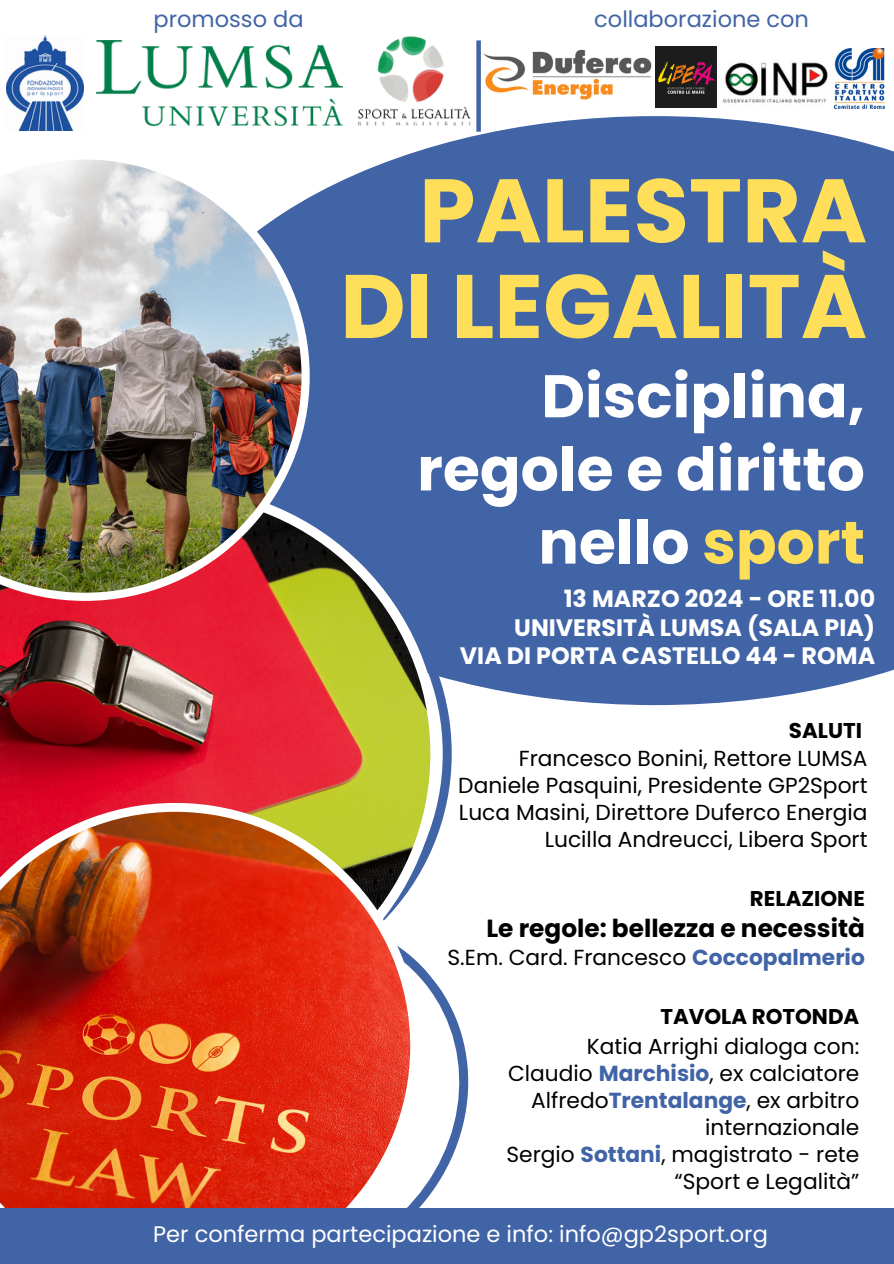
<style>
.page{position:relative;width:894px;height:1264px;background:#fff}
.page>*{position:absolute;margin:0;border:0;box-sizing:border-box;transform-origin:0 0}
.t1{font:700 90px/95.7px "Poppins";color:#ffde59;text-align:right}
.t2{font:700 60px/73.2px "Poppins";color:#fff;text-align:right}
.t3{font:700 24.75px "Poppins";color:#000}
.t4{font:700 23.7px/28.2px "Poppins";color:#fff;text-align:right}
.t5{font:22.5px "Poppins";color:#fff}
.t6{font:22.5px "Poppins";color:#4164a6}
.t7{font:21.75px/27px "Poppins";color:#000;text-align:right}
.t8{font:700 21.3px "Poppins";color:#000}
.s1{color:#ffde59}
.s2{font-weight:700;color:#4164a6}
</style>
<div class="page">
<svg style="left:419px;top:992px;width:50px;height:215px"></svg>
<div style="left:309px;top:116px;width:584px;height:589px;background:#4164a6"></div>
<svg style="left:0;top:486px;width:440px;height:535px"></svg>
<img style="left:0;top:803px;width:419px;height:404px">
<img style="left:0;top:160px;width:309px;height:441px">
<div style="left:0;top:1207px;width:893px;height:56px;background:#4164a6"></div>
<img style="left:6px;top:35px;width:78px;height:96px">
<img style="left:834px;top:49px;width:50px;height:59px">
<img style="left:355px;top:36px;width:119px;height:97px">
<svg style="left:476px;top:40px;width:4px;height:92px"></svg>
<img style="left:722px;top:62px;width:106px;height:41px">
<img style="left:483px;top:49px;width:169px;height:51px">
<img style="left:655px;top:46px;width:61px;height:61px">
<img style="left:97px;top:40px;width:245px;height:86px">
<p class="t6" style="left:153px;top:3px;width:151px">promosso da</p>
<h4 class="t6" style="left:594px;top:3px;width:216px">collaborazione con</h4>
<h2 class="t1" style="left:340px;top:163px;width:528px">PALESTRA<br>DI LEGALITÀ</h2>
<h3 class="t2" style="left:417px;top:359px;width:449px">Disciplina, regole e diritto nello <span class="s1">sport</span></h3>
<p class="t4" style="left:460px;top:585px;width:416px">13 MARZO 2024 - ORE 11.00<br>UNIVERSITÀ LUMSA (SALA PIA)<br>VIA DI PORTA CASTELLO 44 - ROMA</p>
<p class="t8" style="left:788px;top:715px;width:75px">SALUTI</p>
<p class="t7" style="left:518px;top:744px;width:350px">Francesco Bonini, Rettore LUMSA</p>
<p class="t7" style="left:458px;top:771px;width:411px">Daniele Pasquini, Presidente GP2Sport</p>
<h5 class="t7" style="left:459px;top:798px;width:410px">Luca Masini, Direttore Duferco Energia</h5>
<p class="t7" style="left:544px;top:825px;width:324px">Lucilla Andreucci, Libera Sport</p>
<h5 class="t8" style="left:749px;top:883px;width:116px">RELAZIONE</h5>
<p class="t3" style="left:486px;top:911px;width:380px">Le regole: bellezza e necessità</p>
<p class="t7" style="left:447px;top:944px;width:419px">S.Em. Card. Francesco <span class="s2">Coccopalmerio</span></p>
<h4 class="t8" style="left:660px;top:1001px;width:200px">TAVOLA ROTONDA</h4>
<h5 class="t7" style="left:586px;top:1032px;width:274px">Katia Arrighi dialoga con:</h5>
<p class="t7" style="left:508px;top:1059px;width:352px">Claudio <span class="s2">Marchisio</span>, ex calciatore</p>
<p class="t7" style="left:531px;top:1086px;width:329px">Alfredo<span class="s2">Trentalange</span>, ex arbitro internazionale</p>
<p class="t7" style="left:506px;top:1140px;width:354px">Sergio <span class="s2">Sottani</span>, magistrato - rete “Sport e Legalità”</p>
<p class="t5" style="left:153px;top:1217px;width:616px">Per conferma partecipazione e info: info@gp2sport.org</p>
</div>
